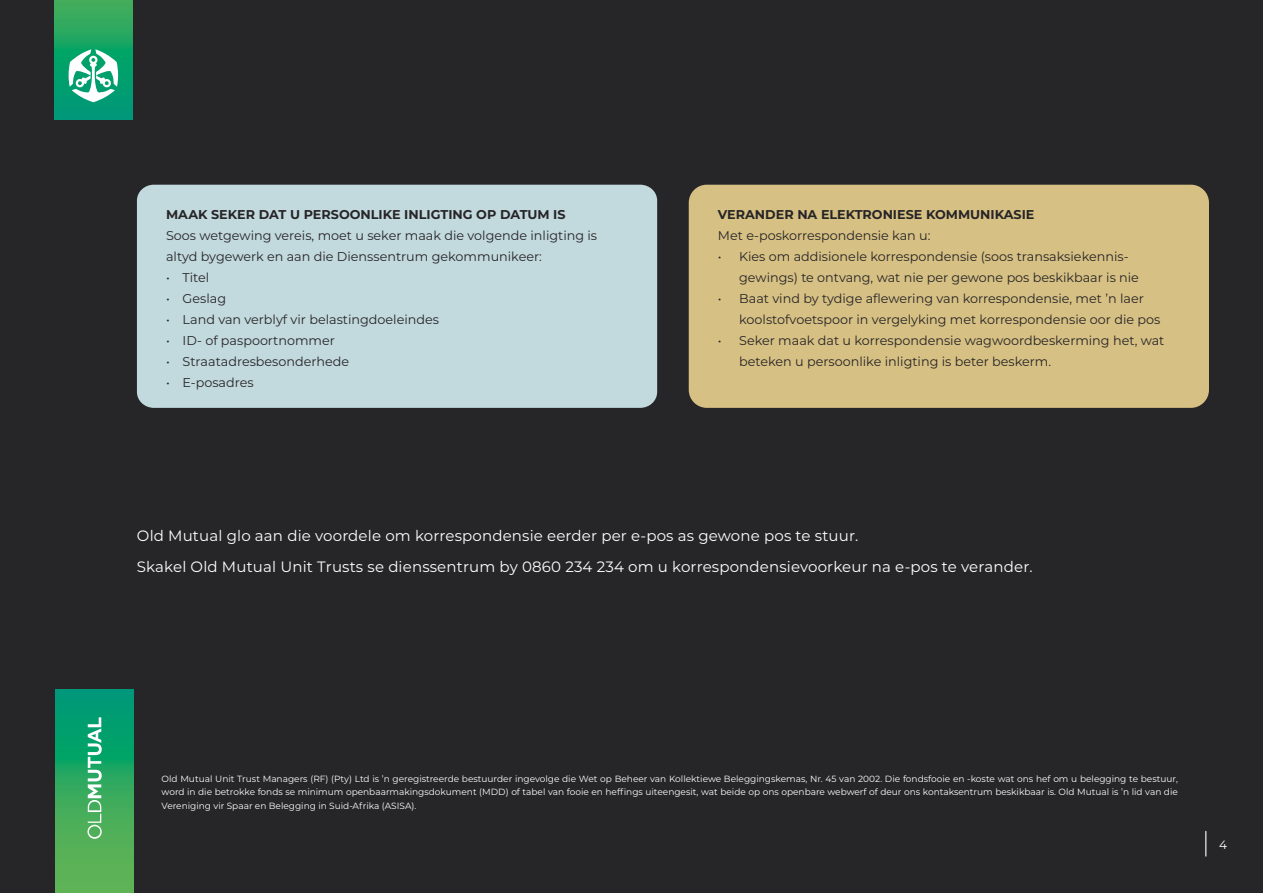
<style>
.page{position:relative;width:1263px;height:893px;background:#262527}
.page>*{position:absolute;margin:0;border:0;box-sizing:border-box;transform-origin:0 0}
.t1{font:15px/31px "Montserrat";letter-spacing:.01em;color:#fff}
.t2{font:12.75px/21px "Montserrat";color:#262527}
.t3{font:700 12.75px "Montserrat";color:#262527}
.t4{font:12px "Montserrat";color:#fff}
.t5{font:9px/13.5px "Montserrat";color:#fff;text-align:justify}
</style>
<div class="page">
<svg style="left:1205px;top:831px;width:1px;height:25px"></svg>
<svg style="left:54px;top:0;width:79px;height:119px;background:#1aa367"></svg>
<svg style="left:69px;top:49px;width:49px;height:53px;background:#79ccb2"></svg>
<svg style="left:55px;top:689px;width:79px;height:204px;background:#2ea861"></svg>
<svg style="left:87px;top:717px;width:15px;height:122px;background:#74c699"></svg>
<div style="left:137px;top:185px;width:520px;height:223px;background:#c2d9de;border-radius:16px"></div>
<div style="left:689px;top:185px;width:520px;height:223px;background:#d7c083;border-radius:18px"></div>
<p class="t3" style="left:166px;top:205px;width:401px">MAAK SEKER DAT U PERSOONLIKE INLIGTING OP DATUM IS</p>
<p class="t2" style="left:166px;top:225px;width:433px">Soos wetgewing vereis, moet u seker maak die volgende inligting is altyd bygewerk en aan die Dienssentrum gekommunikeer:</p>
<p class="t2" style="left:166px;top:267px;width:45px">• Titel</p>
<p class="t2" style="left:166px;top:288px;width:62px">• Geslag</p>
<p class="t2" style="left:166px;top:309px;width:274px">• Land van verblyf vir belastingdoeleindes</p>
<p class="t2" style="left:166px;top:330px;width:170px">• ID- of paspoortnommer</p>
<p class="t2" style="left:166px;top:351px;width:185px">• Straatadresbesonderhede</p>
<p class="t2" style="left:166px;top:372px;width:89px">• E-posadres</p>
<p class="t3" style="left:718px;top:205px;width:318px">VERANDER NA ELEKTRONIESE KOMMUNIKASIE</p>
<p class="t2" style="left:718px;top:224px;width:214px">Met e-poskorrespondensie kan u:</p>
<p class="t2" style="left:739px;top:245px;width:401px;text-indent:-21px">• Kies om addisionele korrespondensie (soos transaksiekennis&shy;gewings) te ontvang, wat nie per gewone pos beskikbaar is nie</p>
<p class="t2" style="left:739px;top:287px;width:423px;text-indent:-21px">• Baat vind by tydige aflewering van korrespondensie, met ’n laer koolstofvoetspoor in vergelyking met korrespondensie oor die pos</p>
<p class="t2" style="left:739px;top:329px;width:427px;text-indent:-21px">• Seker maak dat u korrespondensie wagwoordbeskerming het, wat beteken u persoonlike inligting is beter beskerm.</p>
<p class="t1" style="left:137px;top:520px;width:897px">Old Mutual glo aan die voordele om korrespondensie eerder per e-pos as gewone pos te stuur.<br>Skakel Old Mutual Unit Trusts se dienssentrum by 0860 234 234 om u korrespondensievoorkeur na e-pos te verander.</p>
<p class="t5" style="left:162px;top:772px;width:1018px">Old Mutual Unit Trust Managers (RF) (Pty) Ltd is ’n geregistreerde bestuurder ingevolge die Wet op Beheer van Kollektiewe Beleggingskemas, Nr. 45 van 2002. Die fondsfooie en -koste wat ons hef om u belegging te bestuur, word in die betrokke fonds se minimum openbaarmakingsdokument (MDD) of tabel van fooie en heffings uiteengesit, wat beide op ons openbare webwerf of deur ons kontaksentrum beskikbaar is. Old Mutual is ’n lid van die Vereniging vir Spaar en Belegging in Suid-Afrika (ASISA).</p>
<p class="t4" style="left:1219px;top:836px;width:9px">4</p>
</div>
